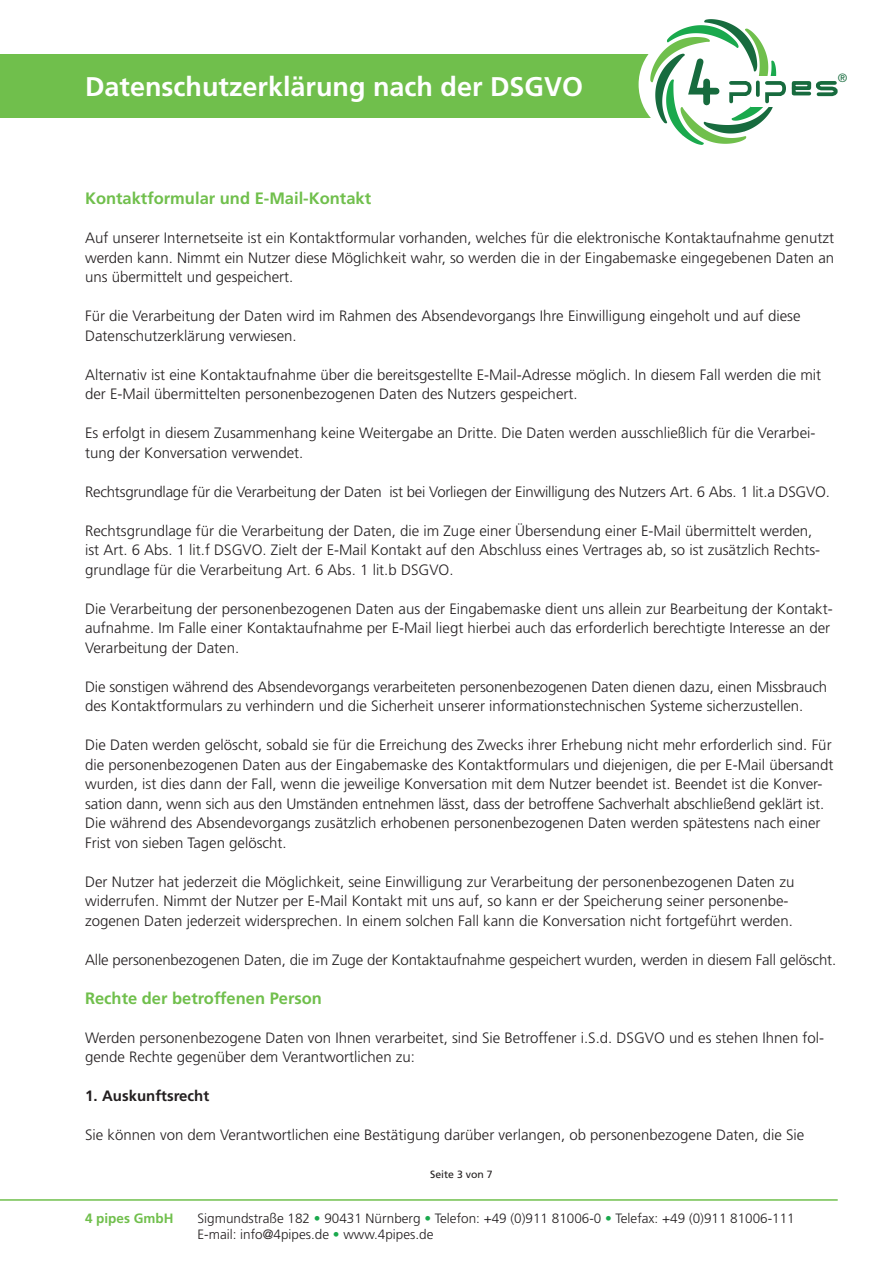
<style>
.page{position:relative;width:893px;height:1263px;background:#fff}
.page>*{position:absolute;margin:0;border:0;box-sizing:border-box;transform-origin:0 0}
.t1{font:700 27px "Frutiger";color:#fff}
.t2{font:700 16.5px "Frutiger";color:#70bf4c}
.t3{font:300 15px/19.5px "Frutiger";color:#231f20}
.t4{font:700 15px "Frutiger";color:#231f20}
.t5{font:300 13.5px/16.5px "Frutiger";color:#231f20}
.t6{font:700 13.5px "Frutiger";color:#70bf4c}
.t7{font:300 12px "Frutiger";color:#176b3e}
.t8{font:10.5px "Frutiger";color:#231f20}
.s1{color:#1aa94d}
</style>
<div class="page">
<div style="left:0;top:54px;width:656px;height:64px;background:#70bf4c"></div>
<div style="left:639px;top:33px;width:103px;height:103px;background:#fff;border-radius:50%"></div>
<svg style="left:650px;top:19px;width:188px;height:126px"></svg>
<hr style="left:0;top:1199px;width:838px;height:2px;background:#70bf4c">
<h1 class="t1" style="left:85px;top:71px;width:500px">Datenschutzerklärung nach der DSGVO</h1>
<p class="t7" style="left:838px;top:71px;width:11px">®</p>
<p class="t2" style="left:85px;top:189px;width:288px">Kontaktformular und E-Mail-Kontakt</p>
<p class="t3" style="left:85px;top:228px;width:751px;text-align:justify">Auf unserer Internetseite ist ein Kontaktformular vorhanden, welches für die elektronische Kontaktaufnahme genutzt werden kann. Nimmt ein Nutzer diese Möglichkeit wahr, so werden die in der Eingabemaske eingegebenen Daten an uns übermittelt und gespeichert.</p>
<p class="t3" style="left:85px;top:306px;width:717px">Für die Verarbeitung der Daten wird im Rahmen des Absendevorgangs Ihre Einwilligung eingeholt und auf diese<br>Datenschutzerklärung verwiesen.</p>
<p class="t3" style="left:85px;top:365px;width:738px">Alternativ ist eine Kontaktaufnahme über die bereitsgestellte E-Mail-Adresse möglich. In diesem Fall werden die mit der E-Mail übermittelten personenbezogenen Daten des Nutzers gespeichert.</p>
<p class="t3" style="left:85px;top:423px;width:732px">Es erfolgt in diesem Zusammenhang keine Weitergabe an Dritte. Die Daten werden ausschließlich für die Verarbei&shy;tung der Konversation verwendet.</p>
<p class="t3" style="left:85px;top:482px;width:746px">Rechtsgrundlage für die Verarbeitung der Daten ist bei Vorliegen der Einwilligung des Nutzers Art. 6 Abs. 1 lit.a DSGVO.</p>
<p class="t3" style="left:85px;top:521px;width:737px">Rechtsgrundlage für die Verarbeitung der Daten, die im Zuge einer Übersendung einer E-Mail übermittelt werden, ist Art. 6 Abs. 1 lit.f DSGVO. Zielt der E-Mail Kontakt auf den Abschluss eines Vertrages ab, so ist zusätzlich Rechts&shy;grundlage für die Verarbeitung Art. 6 Abs. 1 lit.b DSGVO.</p>
<p class="t3" style="left:85px;top:599px;width:749px">Die Verarbeitung der personenbezogenen Daten aus der Eingabemaske dient uns allein zur Bearbeitung der Kontakt&shy;aufnahme. Im Falle einer Kontaktaufnahme per E-Mail liegt hierbei auch das erforderlich berechtigte Interesse an der<br>Verarbeitung der Daten.</p>
<p class="t3" style="left:85px;top:677px;width:744px">Die sonstigen während des Absendevorgangs verarbeiteten personenbezogenen Daten dienen dazu, einen Missbrauch des Kontaktformulars zu verhindern und die Sicherheit unserer informationstechnischen Systeme sicherzustellen.</p>
<p class="t3" style="left:85px;top:735px;width:750px">Die Daten werden gelöscht, sobald sie für die Erreichung des Zwecks ihrer Erhebung nicht mehr erforderlich sind. Für die personenbezogenen Daten aus der Eingabemaske des Kontaktformulars und diejenigen, die per E-Mail übersandt wurden, ist dies dann der Fall, wenn die jeweilige Konversation mit dem Nutzer beendet ist. Beendet ist die Konver&shy;sation dann, wenn sich aus den Umständen entnehmen lässt, dass der betroffene Sachverhalt abschließend geklärt ist.<br>Die während des Absendevorgangs zusätzlich erhobenen personenbezogenen Daten werden spätestens nach einer Frist von sieben Tagen gelöscht.</p>
<p class="t3" style="left:85px;top:872px;width:711px">Der Nutzer hat jederzeit die Möglichkeit, seine Einwilligung zur Verarbeitung der personenbezogenen Daten zu widerrufen. Nimmt der Nutzer per E-Mail Kontakt mit uns auf, so kann er der Speicherung seiner personenbe&shy;zogenen Daten jederzeit widersprechen. In einem solchen Fall kann die Konversation nicht fortgeführt werden.</p>
<p class="t3" style="left:85px;top:950px;width:753px">Alle personenbezogenen Daten, die im Zuge der Kontaktaufnahme gespeichert wurden, werden in diesem Fall gelöscht.</p>
<p class="t2" style="left:85px;top:988px;width:238px">Rechte der betroffenen Person</p>
<p class="t3" style="left:85px;top:1028px;width:741px">Werden personenbezogene Daten von Ihnen verarbeitet, sind Sie Betroffener i.S.d. DSGVO und es stehen Ihnen fol&shy;gende Rechte gegenüber dem Verantwortlichen zu:</p>
<p class="t4" style="left:85px;top:1087px;width:126px">1. Auskunftsrecht</p>
<p class="t3" style="left:85px;top:1125px;width:721px">Sie können von dem Verantwortlichen eine Bestätigung darüber verlangen, ob personenbezogene Daten, die Sie</p>
<p class="t8" style="left:430px;top:1168px;width:64px">Seite 3 von 7</p>
<p class="t6" style="left:85px;top:1210px;width:90px">4 pipes GmbH</p>
<p class="t5" style="left:198px;top:1209px;width:599px">Sigmundstraße 182 <span class="s1">•</span> 90431 Nürnberg <span class="s1">•</span> Telefon: +49 (0)911 81006-0 <span class="s1">•</span> Telefax: +49 (0)911 81006-111<br>E-mail: info@4pipes.de <span class="s1">•</span> www.4pipes.de</p>
</div>
